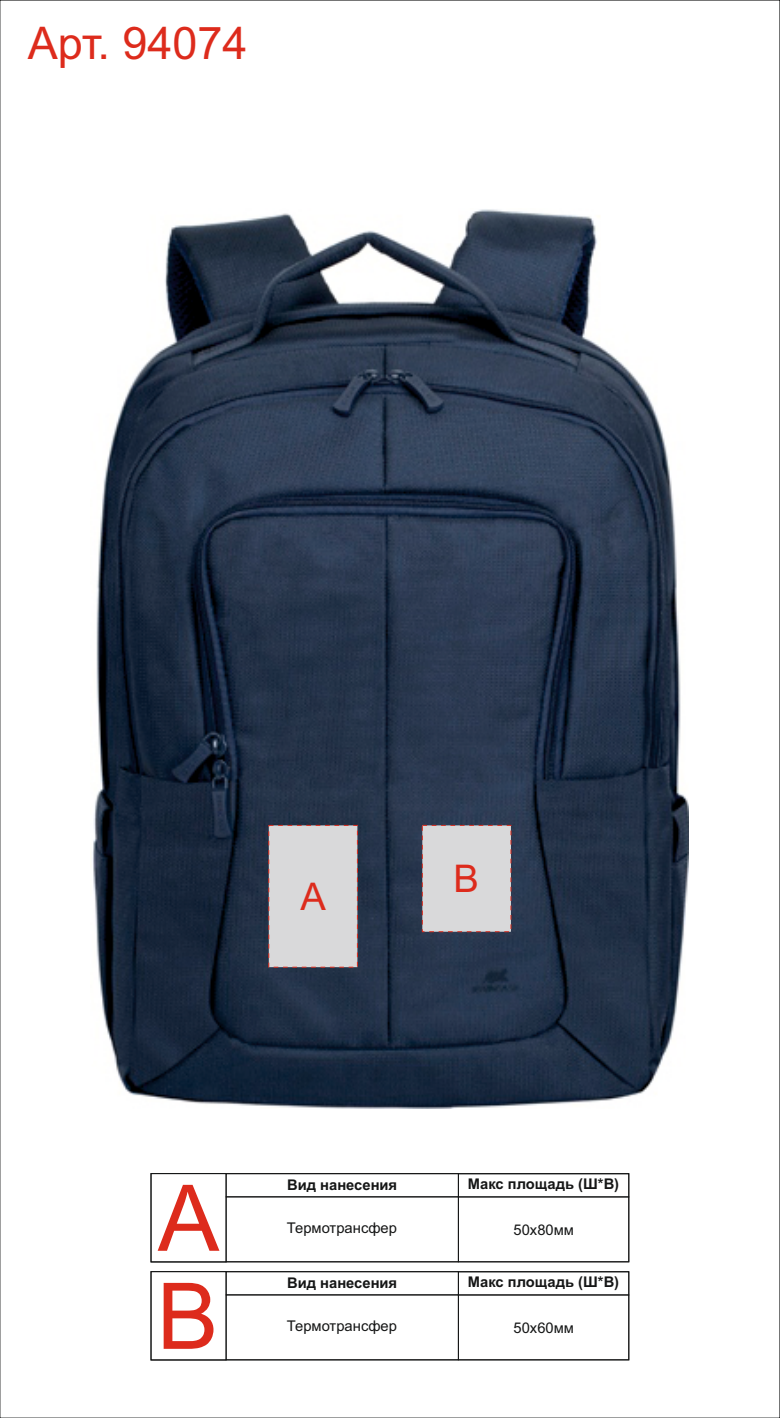
<style>
.page{position:relative;width:780px;height:1418px;background:#fff}
.page>*{position:absolute;margin:0;border:0;box-sizing:border-box;transform-origin:0 0}
.t1{font:92.06px "Arial";color:#dd2b1c}
.t2{font:45px "Arial";color:#dd2b1c}
.t3{font:38.12px "Arial";color:#dd2b1c}
.t4{font:700 14.75px "Arial";color:#151616}
.t5{font:14.75px "Arial";color:#151616}
</style>
<div class="page">
<img style="left:93px;top:209px;width:595px;height:899px">
<div style="left:268px;top:824px;width:90px;height:144px;background:#d9d9da"></div>
<div style="left:421px;top:824px;width:91px;height:108px;background:#d9d9da"></div>
<div style="left:226px;top:1173px;width:233px;height:24px;border:1px solid #151616"></div>
<div style="left:226px;top:1196px;width:233px;height:66px;border:1px solid #151616"></div>
<div style="left:458px;top:1196px;width:171px;height:66px;border:1px solid #151616"></div>
<div style="left:458px;top:1173px;width:171px;height:24px;border:1px solid #151616"></div>
<div style="left:150px;top:1173px;width:76px;height:89px;border:1px solid #151616"></div>
<div style="left:226px;top:1271px;width:233px;height:24px;border:1px solid #151616"></div>
<div style="left:226px;top:1294px;width:233px;height:66px;border:1px solid #151616"></div>
<div style="left:458px;top:1294px;width:171px;height:66px;border:1px solid #151616"></div>
<div style="left:458px;top:1271px;width:171px;height:24px;border:1px solid #151616"></div>
<div style="left:150px;top:1271px;width:76px;height:89px;border:1px solid #151616"></div>
<h2 class="t2" style="left:28px;top:26px;width:221px">Арт. 94074</h2>
<h3 class="t3" style="left:300px;top:882px;width:27px">A</h3>
<h3 class="t3" style="left:453px;top:864px;width:27px">B</h3>
<h1 class="t1" style="left:158px;top:1183px;width:63px">A</h1>
<p class="t4" style="left:287px;top:1179px;width:112px">Вид нанесения</p>
<p class="t4" style="left:467px;top:1178px;width:153px">Макс площадь (Ш*В)</p>
<p class="t5" style="left:287px;top:1222px;width:111px">Термотрансфер</p>
<p class="t5" style="left:513px;top:1223px;width:62px">50х80мм</p>
<h1 class="t1" style="left:157px;top:1281px;width:63px">B</h1>
<p class="t4" style="left:287px;top:1277px;width:112px">Вид нанесения</p>
<p class="t4" style="left:467px;top:1276px;width:153px">Макс площадь (Ш*В)</p>
<p class="t5" style="left:287px;top:1320px;width:111px">Термотрансфер</p>
<p class="t5" style="left:513px;top:1321px;width:62px">50х60мм</p>
</div>
